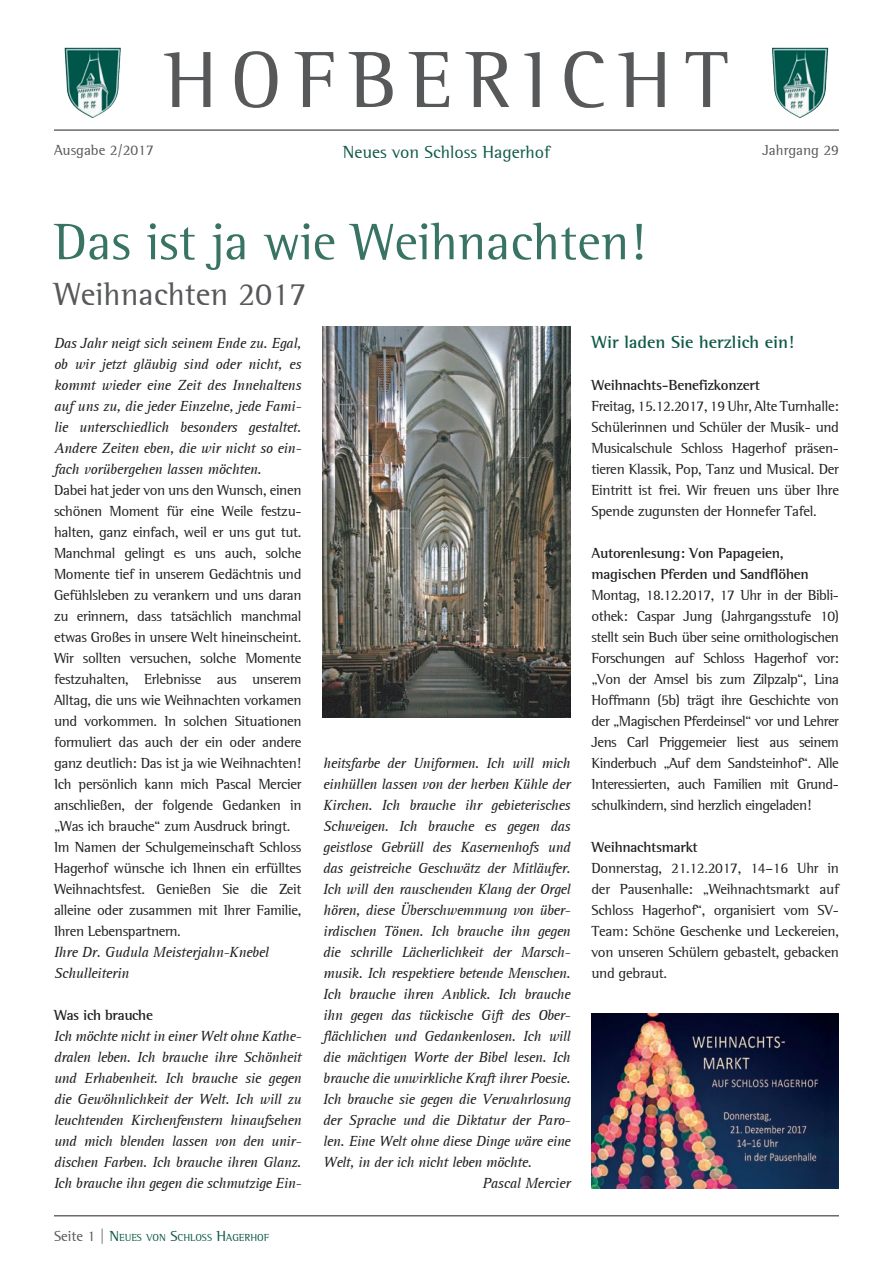
<style>
.page{position:relative;width:893px;height:1263px;background:#fff}
.page>*{position:absolute;margin:0;border:0;box-sizing:border-box;transform-origin:0 0}
.t1{font:81.6px "AT Rotis Semi Serif";letter-spacing:.16em;color:#57585a}
.t2{font:52.5px "AT Rotis Semi Serif";color:#387364}
.t3{font:33px "AT Rotis Semi Serif";color:#57585a}
.t4{font:18px "AT Rotis Semi Serif";color:#105a48}
.t5{font:700 18px "AT Rotis Semi Serif";color:#105a48}
.t6{font:15px/21px "AT Rotis Semi Serif";letter-spacing:-.02em;color:#231f20;text-align:justify}
.t7{font:italic 15px/21px "AT Rotis Serif";letter-spacing:-.03em;color:#231f20;text-align:justify}
.t8{font:700 15px/21px "AT Rotis Semi Serif";letter-spacing:-.02em;color:#231f20}
.t9{font:15px "AT Rotis Semi Serif";color:#57585a}
.t10{font:10.5px "AT Rotis Semi Serif";color:#105a48}
.s1{font-size:15px;color:#57585a}
.s2{font-size:15px}
</style>
<div class="page">
<img style="left:65px;top:48px;width:56px;height:70px">
<img style="left:772px;top:48px;width:56px;height:70px">
<hr style="left:54px;top:130px;width:785px;height:1px;background:#231f20">
<hr style="left:54px;top:1215px;width:785px;height:1px;background:#231f20">
<img style="left:591px;top:1013px;width:248px;height:175px">
<img style="left:323px;top:327px;width:247px;height:391px">
<h1 class="t1" style="left:164px;top:32px;width:566px">HOFBERICHT</h1>
<p class="t9" style="left:54px;top:141px;width:101px">Ausgabe 2/2017</p>
<p class="t4" style="left:343px;top:141px;width:209px">Neues von Schloss Hagerhof</p>
<p class="t9" style="left:762px;top:141px;width:78px">Jahrgang 29</p>
<h2 class="t2" style="left:54px;top:211px;width:593px">Das ist ja wie Weihnachten!</h2>
<h3 class="t3" style="left:54px;top:275px;width:254px">Weihnachten 2017</h3>
<p class="t7" style="left:54px;top:333px;width:249px">Das Jahr neigt sich seinem Ende zu. Egal, ob wir jetzt gläubig sind oder nicht, es kommt wieder eine Zeit des Innehaltens auf uns zu, die jeder Einzelne, jede Fami&shy;lie unterschiedlich besonders gestaltet.<br>Andere Zeiten eben, die wir nicht so ein&shy;fach vorübergehen lassen möchten.</p>
<p class="t6" style="left:54px;top:479px;width:249px;text-align:left">Dabei hat jeder von uns den Wunsch, einen schönen Moment für eine Weile festzu&shy;halten, ganz einfach, weil er uns gut tut.<br>Manchmal gelingt es uns auch, solche Momente tief in unserem Gedächtnis und Gefühlsleben zu verankern und uns daran zu erinnern, dass tatsächlich manchmal etwas Großes in unsere Welt hineinscheint.<br>Wir sollten versuchen, solche Momente festzuhalten, Erlebnisse aus unserem Alltag, die uns wie Weihnachten vorkamen und vorkommen. In solchen Situationen formuliert das auch der ein oder andere ganz deutlich: Das ist ja wie Weihnachten!<br>Ich persönlich kann mich Pascal Mercier anschließen, der folgende Gedanken in „Was ich brauche“ zum Ausdruck bringt.<br>Im Namen der Schulgemeinschaft Schloss Hagerhof wünsche ich Ihnen ein erfülltes Weihnachtsfest. Genießen Sie die Zeit alleine oder zusammen mit Ihrer Familie, Ihren Lebenspartnern.</p>
<p class="t7" style="left:54px;top:942px;width:216px">Ihre Dr. Gudula Meisterjahn-Knebel<br>Schulleiterin</p>
<p class="t8" style="left:54px;top:1004px;width:100px">Was ich brauche</p>
<p class="t7" style="left:54px;top:1026px;width:249px">Ich möchte nicht in einer Welt ohne Kathe&shy;dralen leben. Ich brauche ihre Schönheit und Erhabenheit. Ich brauche sie gegen die Gewöhnlichkeit der Welt. Ich will zu leuchtenden Kirchenfenstern hinaufsehen und mich blenden lassen von den unir&shy;dischen Farben. Ich brauche ihren Glanz.<br>Ich brauche ihn gegen die schmutzige Ein-</p>
<p class="t5" style="left:591px;top:331px;width:204px">Wir laden Sie herzlich ein!</p>
<p class="t8" style="left:591px;top:374px;width:170px">Weihnachts-Benefizkonzert</p>
<p class="t6" style="left:591px;top:395px;width:249px">Freitag, 15.12.2017, 19 Uhr, Alte Turnhalle:<br>Schülerinnen und Schüler der Musik- und Musicalschule Schloss Hagerhof präsen&shy;tieren Klassik, Pop, Tanz und Musical. Der Eintritt ist frei. Wir freuen uns über Ihre Spende zugunsten der Honnefer Tafel.</p>
<p class="t8" style="left:591px;top:542px;width:219px">Autorenlesung: Von Papageien, magischen Pferden und Sandflöhen</p>
<p class="t6" style="left:591px;top:584px;width:249px">Montag, 18.12.2017, 17 Uhr in der Bibli&shy;othek: Caspar Jung (Jahrgangsstufe 10) stellt sein Buch über seine ornithologischen Forschungen auf Schloss Hagerhof vor: „Von der Amsel bis zum Zilpzalp“, Lina Hoffmann (5b) trägt ihre Geschichte von der „Magischen Pferdeinsel“ vor und Lehrer Jens Carl Priggemeier liest aus seinem Kinderbuch „Auf dem Sandsteinhof“. Alle Interessierten, auch Familien mit Grund&shy;schulkindern, sind herzlich eingeladen!</p>
<p class="t8" style="left:591px;top:836px;width:108px">Weihnachtsmarkt</p>
<p class="t6" style="left:591px;top:857px;width:249px">Donnerstag, 21.12.2017, 14–16 Uhr in der Pausenhalle: „Weihnachtsmarkt auf Schloss Hagerhof“, organisiert vom SV-Team: Schöne Geschenke und Leckereien, von unseren Schülern gebastelt, gebacken und gebraut.</p>
<p class="t7" style="left:323px;top:753px;width:249px">heitsfarbe der Uniformen. Ich will mich</p>
<p class="t7" style="left:323px;top:774px;width:249px">einhüllen lassen von der herben Kühle der</p>
<p class="t7" style="left:323px;top:795px;width:249px">Kirchen. Ich brauche ihr gebieterisches</p>
<p class="t7" style="left:323px;top:816px;width:249px">Schweigen. Ich brauche es gegen das</p>
<p class="t7" style="left:323px;top:837px;width:249px">geistlose Gebrüll des Kasernenhofs und</p>
<p class="t7" style="left:323px;top:858px;width:249px">das geistreiche Geschwätz der Mitläufer.</p>
<p class="t7" style="left:323px;top:879px;width:249px">Ich will den rauschenden Klang der Orgel</p>
<p class="t7" style="left:323px;top:900px;width:249px">hören, diese Überschwemmung von über-</p>
<p class="t7" style="left:323px;top:921px;width:249px">irdischen Tönen. Ich brauche ihn gegen</p>
<p class="t7" style="left:323px;top:942px;width:249px">die schrille Lächerlichkeit der Marsch-</p>
<p class="t7" style="left:323px;top:963px;width:249px">musik. Ich respektiere betende Menschen.</p>
<p class="t7" style="left:323px;top:984px;width:249px">Ich brauche ihren Anblick. Ich brauche</p>
<p class="t7" style="left:323px;top:1005px;width:249px">ihn gegen das tückische Gift des Ober-</p>
<p class="t7" style="left:323px;top:1026px;width:249px">flächlichen und Gedankenlosen. Ich will</p>
<p class="t7" style="left:323px;top:1047px;width:249px">die mächtigen Worte der Bibel lesen. Ich</p>
<p class="t7" style="left:323px;top:1068px;width:249px">brauche die unwirkliche Kraft ihrer Poesie.</p>
<p class="t7" style="left:323px;top:1089px;width:249px">Ich brauche sie gegen die Verwahrlosung</p>
<p class="t7" style="left:323px;top:1110px;width:249px">der Sprache und die Diktatur der Paro-</p>
<p class="t7" style="left:323px;top:1131px;width:249px">len. Eine Welt ohne diese Dinge wäre eine</p>
<p class="t7" style="left:323px;top:1152px;width:210px">Welt, in der ich nicht leben möchte.</p>
<p class="t7" style="left:482px;top:1173px;width:90px">Pascal Mercier</p>
<p class="t10" style="left:54px;top:1231px;width:217px"><span class="s1">Seite 1 |</span> <span class="s2">N</span>EUES VON <span class="s2">S</span>CHLOSS <span class="s2">H</span>AGERHOF</p>
</div>
